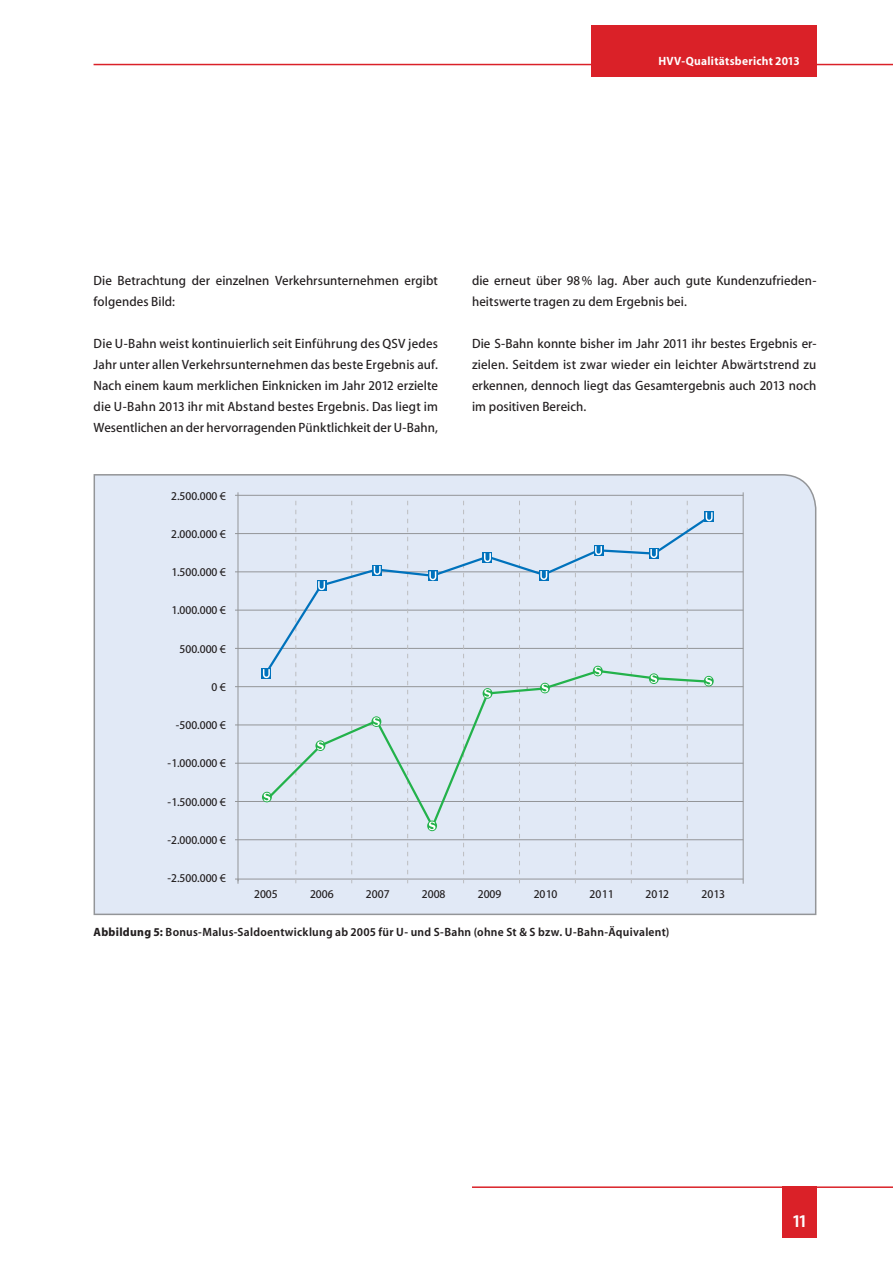
<style>
.page{position:relative;width:893px;height:1263px;background:#fff}
.page>*{position:absolute;margin:0;border:0;box-sizing:border-box;transform-origin:0 0}
.t1{font:18px "Myriad MM";color:#fff}
.t2{font:13.5px/21px "Myriad MM Light Ziff";letter-spacing:.005em;color:#231f20}
.t3{font:12px "Myriad MM Light Ziff";color:#231f20}
.t4{font:12px "Myriad MM";letter-spacing:.025em;color:#231f20}
.t5{font:500 12px "Myriad MM";letter-spacing:.025em;color:#fff}
.s1{font-family:"Myriad Pro"}
.s2{font-weight:700}
</style>
<div class="page">
<hr style="left:94px;top:64px;width:799px;height:1px;background:#da2128">
<div style="left:591px;top:26px;width:225px;height:51px;background:#da2128"></div>
<hr style="left:472px;top:1186px;width:421px;height:2px;background:#da2128">
<div style="left:782px;top:1186px;width:34px;height:51px;background:#da2128"></div>
<div style="left:93px;top:474px;width:724px;height:442px;background:#e1e9f6"></div>
<p class="t5" style="left:658px;top:55px;width:143px">HVV-Qualitätsbericht 2013</p>
<p class="t2" style="left:94px;top:271px;width:346px">Die Betrachtung der einzelnen Verkehrsunternehmen ergibt folgendes Bild:</p>
<p class="t2" style="left:94px;top:334px;width:346px;text-align:justify">Die U-Bahn weist kontinuierlich seit Einführung des QSV jedes Jahr unter allen Verkehrsunternehmen das beste Ergebnis auf.<br>Nach einem kaum merklichen Einknicken im Jahr 2012 erzielte die U-Bahn 2013 ihr mit Abstand bestes Ergebnis. Das liegt im Wesentlichen an der hervorragenden Pünktlichkeit der U-Bahn,</p>
<p class="t3" style="left:171px;top:490px;width:56px">2.500.000 <span class="s1">€</span></p>
<p class="t3" style="left:171px;top:528px;width:56px">2.000.000 <span class="s1">€</span></p>
<p class="t3" style="left:171px;top:566px;width:56px">1.500.000 <span class="s1">€</span></p>
<p class="t3" style="left:171px;top:604px;width:56px">1.000.000 <span class="s1">€</span></p>
<p class="t3" style="left:180px;top:643px;width:48px">500.000 <span class="s1">€</span></p>
<p class="t3" style="left:212px;top:681px;width:16px">0 <span class="s1">€</span></p>
<p class="t3" style="left:176px;top:719px;width:52px">-500.000 <span class="s1">€</span></p>
<p class="t3" style="left:167px;top:757px;width:60px">-1.000.000 <span class="s1">€</span></p>
<p class="t3" style="left:167px;top:796px;width:60px">-1.500.000 <span class="s1">€</span></p>
<p class="t3" style="left:167px;top:834px;width:60px">-2.000.000 <span class="s1">€</span></p>
<p class="t3" style="left:167px;top:872px;width:60px">-2.500.000 <span class="s1">€</span></p>
<p class="t2" style="left:472px;top:271px;width:345px">die erneut über 98% lag. Aber auch gute Kundenzufrieden&shy;heitswerte tragen zu dem Ergebnis bei.</p>
<p class="t2" style="left:472px;top:334px;width:346px;text-align:justify">Die S-Bahn konnte bisher im Jahr 2011 ihr bestes Ergebnis er&shy;zielen. Seitdem ist zwar wieder ein leichter Abwärtstrend zu erkennen, dennoch liegt das Gesamtergebnis auch 2013 noch im positiven Bereich.</p>
<p class="t3" style="left:254px;top:888px;width:25px">2005</p>
<p class="t3" style="left:310px;top:888px;width:25px">2006</p>
<p class="t3" style="left:366px;top:888px;width:25px">2007</p>
<p class="t3" style="left:422px;top:888px;width:25px">2008</p>
<p class="t3" style="left:478px;top:888px;width:25px">2009</p>
<p class="t3" style="left:534px;top:888px;width:25px">2010</p>
<p class="t3" style="left:590px;top:888px;width:25px">2011</p>
<p class="t3" style="left:645px;top:888px;width:25px">2012</p>
<p class="t3" style="left:701px;top:888px;width:25px">2013</p>
<p class="t4" style="left:94px;top:926px;width:577px"><span class="s2">Abbildung 5:</span> Bonus-Malus-Saldoentwicklung ab 2005 für U- und S-Bahn (ohne St &amp; S bzw. U-Bahn-Äquivalent)</p>
<h1 class="t1" style="left:793px;top:1212px;width:14px">11</h1>
</div>
